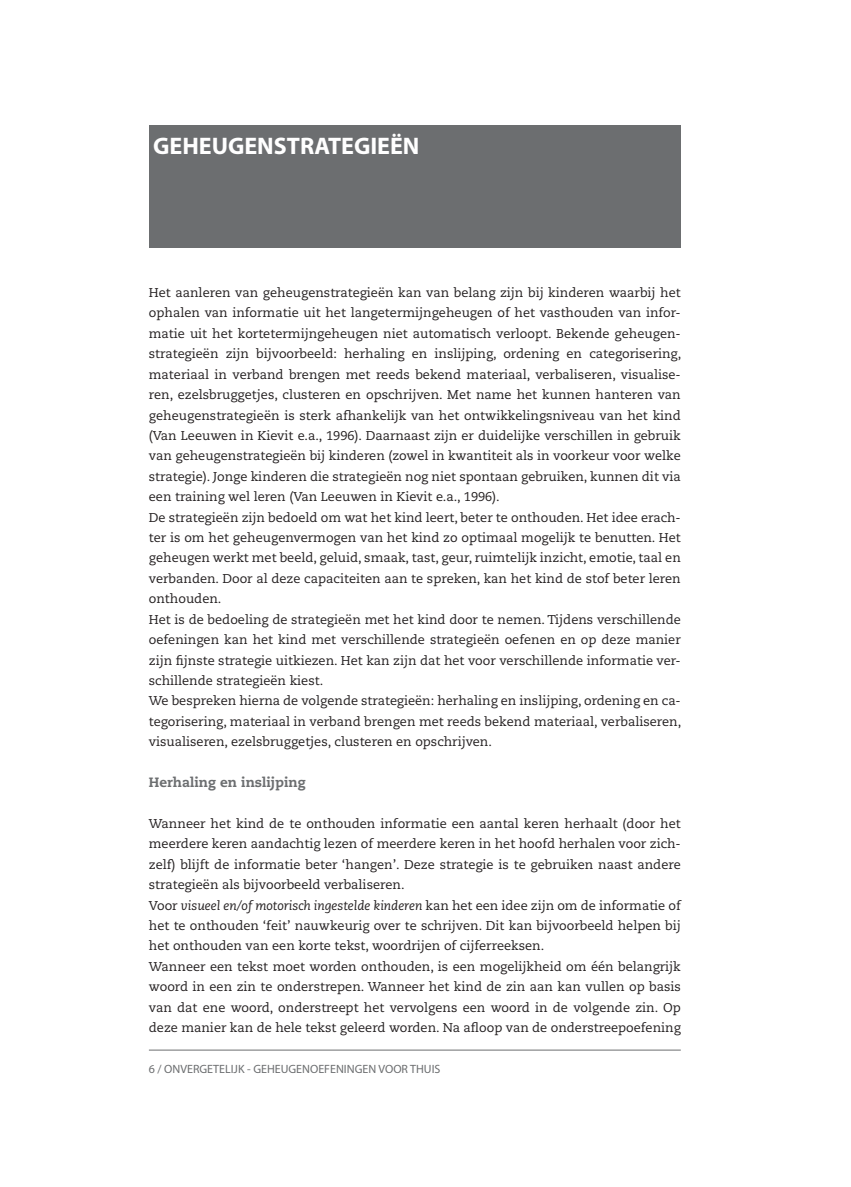
<style>
.page{position:relative;width:851px;height:1187px;background:#fff}
.page>*{position:absolute;margin:0;border:0;box-sizing:border-box;transform-origin:0 0}
.t1{font:700 24px "Myriad";color:#fff}
.t2{font:800 13.5px "Caecilia";color:#6c6e70}
.t3{font:12.75px/20.4px "Caecilia";color:#231f20}
.t4{font:12px "Myriad";color:#6c6e70}
.s1{font-style:italic}
</style>
<div class="page">
<hr style="left:149px;top:1049px;width:531px;height:1px;background:#6c6e70">
<div style="left:149px;top:126px;width:531px;height:122px;background:#6c6e70"></div>
<h1 class="t1" style="left:153px;top:137px;width:268px">GEHEUGENSTRATEGIEËN</h1>
<p class="t3" style="left:149px;top:283px;width:533px">Het aanleren van geheugenstrategieën kan van belang zijn bij kinderen waarbij het ophalen van informatie uit het langetermijngeheugen of het vasthouden van infor&shy;matie uit het kortetermijngeheugen niet automatisch verloopt. Bekende geheugen&shy;strategieën zijn bijvoorbeeld: herhaling en inslijping, ordening en categorisering, materiaal in verband brengen met reeds bekend materiaal, verbaliseren, visualise&shy;ren, ezelsbruggetjes, clusteren en opschrijven. Met name het kunnen hanteren van geheugenstrategieën is sterk afhankelijk van het ontwikkelingsniveau van het kind (Van Leeuwen in Kievit e.a., 1996). Daarnaast zijn er duidelijke verschillen in gebruik van geheugenstrategieën bij kinderen (zowel in kwantiteit als in voorkeur voor welke strategie). Jonge kinderen die strategieën nog niet spontaan gebruiken, kunnen dit via een training wel leren (Van Leeuwen in Kievit e.a., 1996).<br>De strategieën zijn bedoeld om wat het kind leert, beter te onthouden. Het idee erach&shy;ter is om het geheugenvermogen van het kind zo optimaal mogelijk te benutten. Het geheugen werkt met beeld, geluid, smaak, tast, geur, ruimtelijk inzicht, emotie, taal en verbanden. Door al deze capaciteiten aan te spreken, kan het kind de stof beter leren onthouden.<br>Het is de bedoeling de strategieën met het kind door te nemen. Tijdens verschillende oefeningen kan het kind met verschillende strategieën oefenen en op deze manier zijn fijnste strategie uitkiezen. Het kan zijn dat het voor verschillende informatie ver&shy;schillende strategieën kiest.<br>We bespreken hierna de volgende strategieën: herhaling en inslijping, ordening en ca&shy;tegorisering, materiaal in verband brengen met reeds bekend materiaal, verbaliseren, visualiseren, ezelsbruggetjes, clusteren en opschrijven.</p>
<p class="t2" style="left:149px;top:776px;width:158px">Herhaling en inslijping</p>
<p class="t3" style="left:149px;top:814px;width:533px">Wanneer het kind de te onthouden informatie een aantal keren herhaalt (door het meerdere keren aandachtig lezen of meerdere keren in het hoofd herhalen voor zich&shy;zelf) blijft de informatie beter ‘hangen’. Deze strategie is te gebruiken naast andere strategieën als bijvoorbeeld verbaliseren.<br>Voor <span class="s1">visueel en/of motorisch ingestelde kinderen</span> kan het een idee zijn om de informatie of het te onthouden ‘feit’ nauwkeurig over te schrijven. Dit kan bijvoorbeeld helpen bij het onthouden van een korte tekst, woordrijen of cijferreeksen.<br>Wanneer een tekst moet worden onthouden, is een mogelijkheid om één belangrijk woord in een zin te onderstrepen. Wanneer het kind de zin aan kan vullen op basis van dat ene woord, onderstreept het vervolgens een woord in de volgende zin. Op deze manier kan de hele tekst geleerd worden. Na afloop van de onderstreepoefening</p>
<p class="t4" style="left:149px;top:1064px;width:293px">6 / ONVERGETELIJK - GEHEUGENOEFENINGEN VOOR THUIS</p>
</div>
